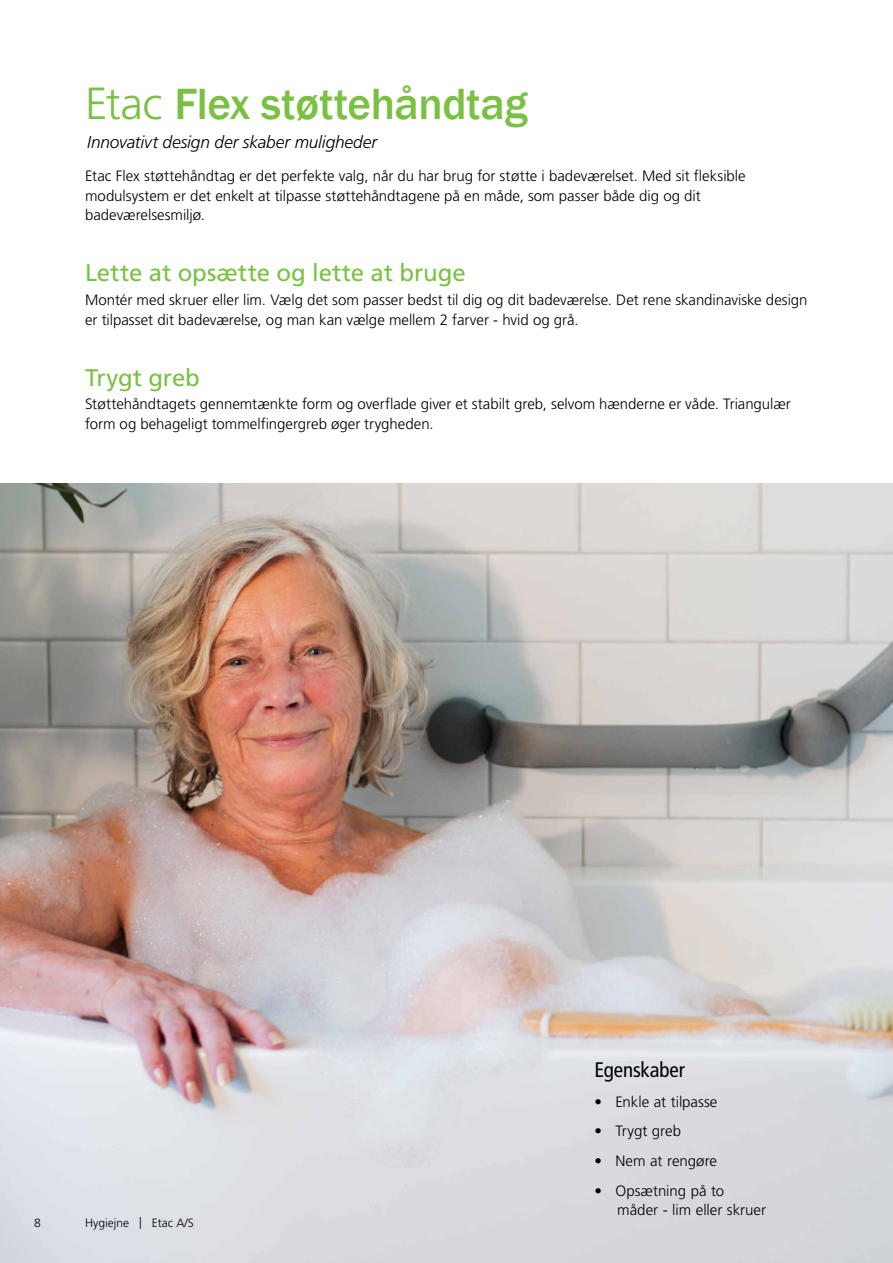
<style>
.page{position:relative;width:893px;height:1263px;background:#fff}
.page>*{position:absolute;margin:0;border:0;box-sizing:border-box;transform-origin:0 0}
.t1{font:500 45px "Franklin Gothic";letter-spacing:-.01em;color:#7ac143}
.t2{font:24px "Frutiger LT Pro";letter-spacing:-.005em;color:#7ac143}
.t3{font:condensed 21px "Frutiger";letter-spacing:-.005em;color:#000}
.t4{font:italic 300 17.25px "Frutiger LT Pro";letter-spacing:-.005em;color:#000}
.t5{font:300 15px/19.5px "Frutiger LT Pro";color:#000}
.t6{font:300 15px/19.5px "Frutiger LT Std";color:#000}
.t7{font:300 12px "Frutiger LT Std";color:#000}
.s1{font-family:"Frutiger LT Pro";font-weight:300}
</style>
<div class="page">
<img style="left:0;top:483px;width:893px;height:780px">
<h1 class="t1" style="left:85px;top:76px;width:444px"><span class="s1">Etac</span> Flex støttehåndtag</h1>
<p class="t4" style="left:87px;top:132px;width:291px">Innovativt design der skaber muligheder</p>
<p class="t5" style="left:85px;top:167px;width:662px">Etac Flex støttehåndtag er det perfekte valg, når du har brug for støtte i badeværelset. Med sit fleksible modulsystem er det enkelt at tilpasse støttehåndtagene på en måde, som passer både dig og dit badeværelsesmiljø.</p>
<h2 class="t2" style="left:85px;top:259px;width:382px">Lette at opsætte og lette at bruge</h2>
<p class="t5" style="left:85px;top:290px;width:724px">Montér med skruer eller lim. Vælg det som passer bedst til dig og dit badeværelse. Det rene skandinaviske design er tilpasset dit badeværelse, og man kan vælge mellem 2 farver - hvid og grå.</p>
<h2 class="t2" style="left:85px;top:363px;width:116px">Trygt greb</h2>
<p class="t5" style="left:85px;top:395px;width:707px">Støttehåndtagets gennemtænkte form og overflade giver et stabilt greb, selvom hænderne er våde. Triangulær form og behageligt tommelfingergreb øger trygheden.</p>
<p class="t7" style="left:34px;top:1216px;width:8px">8</p>
<p class="t7" style="left:85px;top:1216px;width:110px">Hygiejne | Etac A/S</p>
<h3 class="t3" style="left:594px;top:1057px;width:92px">Egenskaber</h3>
<p class="t6" style="left:594px;top:1092px;width:125px">• Enkle at tilpasse</p>
<p class="t6" style="left:594px;top:1122px;width:88px">• Trygt greb</p>
<p class="t6" style="left:594px;top:1151px;width:124px">• Nem at rengøre</p>
<p class="t6" style="left:617px;top:1181px;width:150px;text-indent:-23px">• Opsætning på to måder - lim eller skruer</p>
</div>
